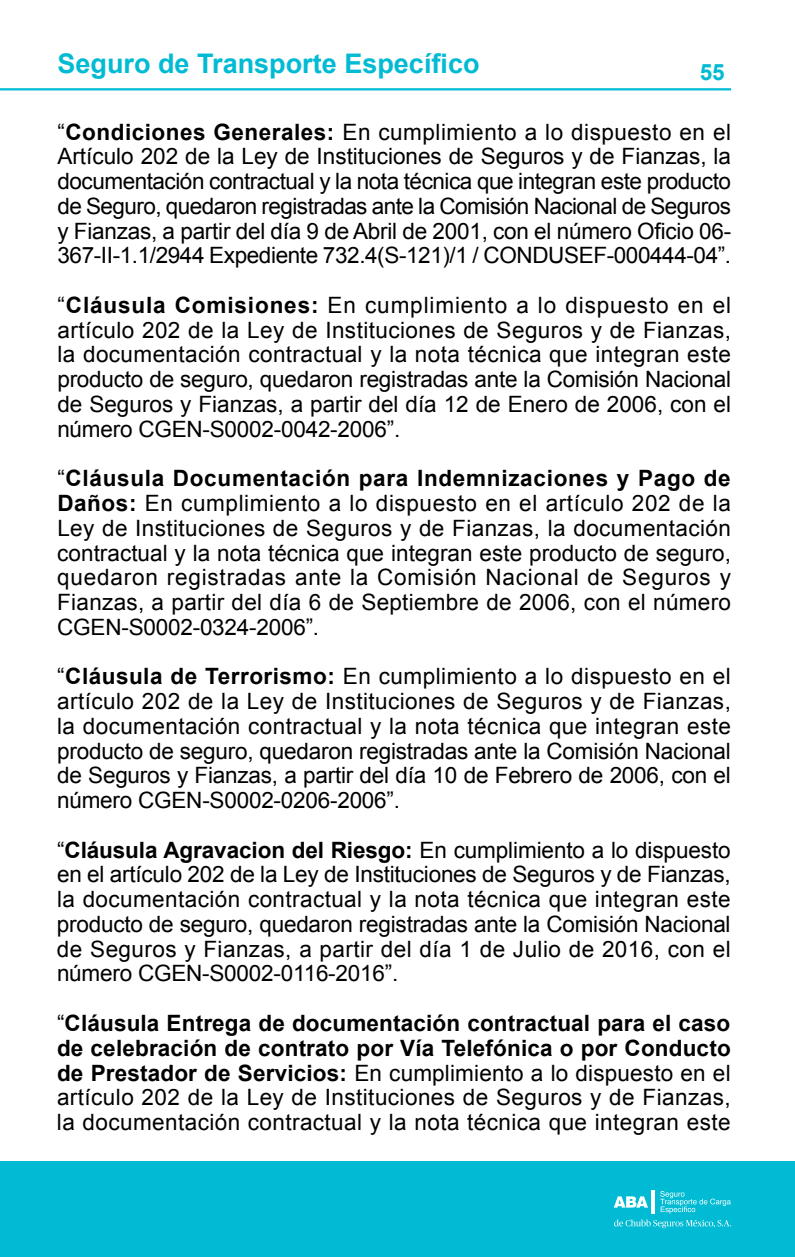
<style>
.page{position:relative;width:795px;height:1257px;background:#fff}
.page>*{position:absolute;margin:0;border:0;box-sizing:border-box;transform-origin:0 0}
.t1{font:700 27px "Arial";color:#00bbd3}
.t2{font:22.5px/24.8px "Arial";letter-spacing:-.01em;color:#000;text-align:justify}
.t3{font:700 22.5px "Arial";color:#00bbd3}
.s1{font-weight:700}
</style>
<div class="page">
<div style="left:0;top:1161px;width:794px;height:95px;background:#00bbd3"></div>
<hr style="left:0;top:88px;width:730px;height:2px;background:#00bbd3">
<svg style="left:660px;top:1190px;width:70px;height:23px"></svg>
<svg style="left:614px;top:1196px;width:33px;height:11px"></svg>
<hr style="left:651px;top:1190px;width:3px;height:23px;background:#fff">
<svg style="left:614px;top:1219px;width:116px;height:9px"></svg>
<p class="t1" style="left:57px;top:45px;width:423px">Seguro de Transporte Específico</p>
<p class="t3" style="left:699px;top:57px;width:27px">55</p>
<p class="t2" style="left:57px;top:120px;width:675px">“<span class="s1">Condiciones Generales:</span> En cumplimiento a lo dispuesto en el Artículo 202 de la Ley de Instituciones de Seguros y de Fianzas, la documentación contractual y la nota técnica que integran este producto de Seguro, quedaron registradas ante la Comisión Nacional de Seguros y Fianzas, a partir del día 9 de Abril de 2001, con el número Oficio 06- 367-II-1.1/2944 Expediente 732.4(S-121)/1 / CONDUSEF-000444-04”.</p>
<p class="t2" style="left:57px;top:293px;width:675px">“<span class="s1">Cláusula Comisiones:</span> En cumplimiento a lo dispuesto en el artículo 202 de la Ley de Instituciones de Seguros y de Fianzas, la documentación contractual y la nota técnica que integran este producto de seguro, quedaron registradas ante la Comisión Nacional de Seguros y Fianzas, a partir del día 12 de Enero de 2006, con el número CGEN-S0002-0042-2006”.</p>
<p class="t2" style="left:57px;top:466px;width:675px">“<span class="s1">Cláusula Documentación para Indemnizaciones y Pago de Daños:</span> En cumplimiento a lo dispuesto en el artículo 202 de la Ley de Instituciones de Seguros y de Fianzas, la documentación contractual y la nota técnica que integran este producto de seguro, quedaron registradas ante la Comisión Nacional de Seguros y Fianzas, a partir del día 6 de Septiembre de 2006, con el número CGEN-S0002-0324-2006”.</p>
<p class="t2" style="left:57px;top:664px;width:675px">“<span class="s1">Cláusula de Terrorismo:</span> En cumplimiento a lo dispuesto en el artículo 202 de la Ley de Instituciones de Seguros y de Fianzas, la documentación contractual y la nota técnica que integran este producto de seguro, quedaron registradas ante la Comisión Nacional de Seguros y Fianzas, a partir del día 10 de Febrero de 2006, con el número CGEN-S0002-0206-2006”.</p>
<p class="t2" style="left:57px;top:837px;width:674px">“<span class="s1">Cláusula Agravacion del Riesgo:</span> En cumplimiento a lo dispuesto en el artículo 202 de la Ley de Instituciones de Seguros y de Fianzas, la documentación contractual y la nota técnica que integran este producto de seguro, quedaron registradas ante la Comisión Nacional de Seguros y Fianzas, a partir del día 1 de Julio de 2016, con el número CGEN-S0002-0116-2016”.</p>
<p class="t2" style="left:57px;top:1011px;width:674px">“<span class="s1">Cláusula Entrega de documentación contractual para el caso de celebración de contrato por Vía Telefónica o por Conducto de Prestador de Servicios:</span> En cumplimiento a lo dispuesto en el artículo 202 de la Ley de Instituciones de Seguros y de Fianzas, la documentación contractual y la nota técnica que integran este</p>
</div>
